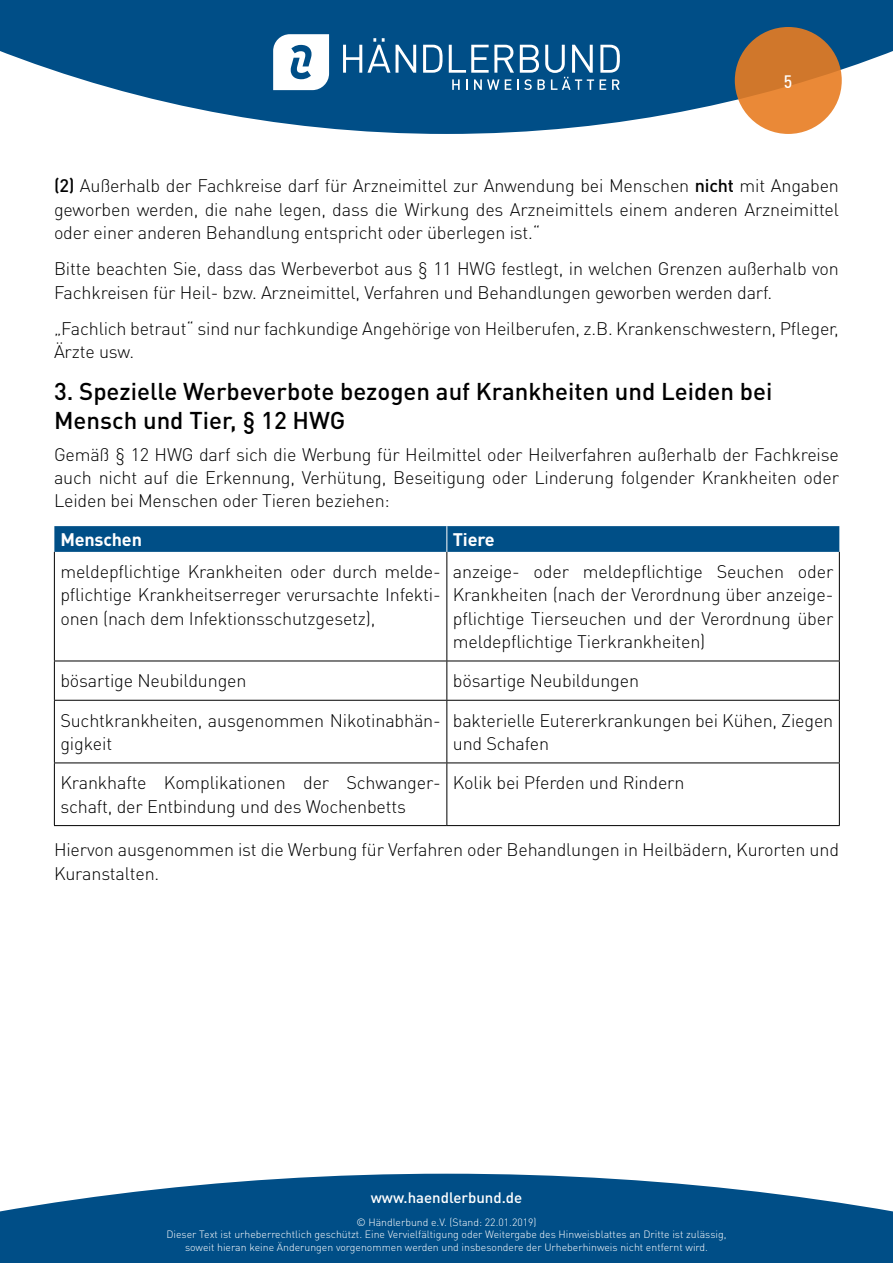
<style>
.page{position:relative;width:893px;height:1263px;background:#fff}
.page>*{position:absolute;margin:0;border:0;box-sizing:border-box;transform-origin:0 0}
.t1{font:500 24px/28.8px "DIN Pro";color:#000}
.t2{font:300 18px/23.4px "DIN Pro";letter-spacing:-.01em;color:#000}
.t3{font:700 18px "DIN Pro";letter-spacing:-.01em;color:#fff}
.t4{font:condensed 18px "Zurich BT";color:#fff}
.t5{font:500 15px "DIN Pro";color:#fff}
.t6{font:300 10.5px/12.6px "DIN Pro";color:#fff;text-align:center}
.s1{font-weight:500}
</style>
<div class="page">
<svg style="left:0;top:0;width:893px;height:134px;fill:#004e87"></svg>
<svg style="left:735px;top:27px;width:107px;height:107px;background:#da7f31"></svg>
<svg style="left:343px;top:38px;width:47px;height:35px"></svg>
<svg style="left:396px;top:45px;width:20px;height:28px"></svg>
<svg style="left:423px;top:45px;width:20px;height:28px"></svg>
<svg style="left:600px;top:45px;width:20px;height:28px"></svg>
<svg style="left:449px;top:45px;width:145px;height:45px"></svg>
<svg style="left:600px;top:79px;width:6px;height:11px"></svg>
<svg style="left:612px;top:79px;width:8px;height:11px"></svg>
<svg style="left:273px;top:34px;width:56px;height:56px"></svg>
<svg style="left:0;top:1174px;width:893px;height:89px;background:#226697"></svg>
<hr style="left:54px;top:552px;width:1px;height:109px;background:#000">
<hr style="left:446px;top:552px;width:1px;height:109px;background:#000">
<hr style="left:839px;top:552px;width:1px;height:109px;background:#000">
<hr style="left:54px;top:661px;width:393px;height:1px;background:#000">
<hr style="left:54px;top:661px;width:1px;height:39px;background:#000">
<hr style="left:447px;top:661px;width:393px;height:1px;background:#000">
<hr style="left:446px;top:661px;width:1px;height:39px;background:#000">
<hr style="left:839px;top:661px;width:1px;height:39px;background:#000">
<hr style="left:54px;top:700px;width:393px;height:1px;background:#000">
<hr style="left:54px;top:701px;width:1px;height:61px;background:#000">
<hr style="left:447px;top:700px;width:393px;height:1px;background:#000">
<hr style="left:446px;top:701px;width:1px;height:61px;background:#000">
<hr style="left:839px;top:701px;width:1px;height:61px;background:#000">
<hr style="left:54px;top:762px;width:393px;height:1px;background:#000">
<hr style="left:54px;top:763px;width:1px;height:62px;background:#000">
<hr style="left:447px;top:762px;width:393px;height:1px;background:#000">
<hr style="left:446px;top:763px;width:1px;height:62px;background:#000">
<hr style="left:839px;top:763px;width:1px;height:62px;background:#000">
<hr style="left:54px;top:825px;width:393px;height:1px;background:#000">
<hr style="left:447px;top:825px;width:393px;height:1px;background:#000">
<svg style="left:54px;top:526px;width:785px;height:26px;background:#025188"></svg>
<p class="t4" style="left:784px;top:71px;width:10px">5</p>
<p class="t2" style="left:54px;top:173px;width:786px;text-align:justify"><span class="s1">(2)</span> Außerhalb der Fachkreise darf für Arzneimittel zur Anwendung bei Menschen <span class="s1">nicht</span> mit Angaben geworben werden, die nahe legen, dass die Wirkung des Arzneimittels einem anderen Arzneimittel oder einer anderen Behandlung entspricht oder überlegen ist.“</p>
<p class="t2" style="left:54px;top:256px;width:786px">Bitte beachten Sie, dass das Werbeverbot aus § 11 HWG festlegt, in welchen Grenzen außerhalb von<br>Fachkreisen für Heil- bzw. Arzneimittel, Verfahren und Behandlungen geworben werden darf.</p>
<p class="t2" style="left:54px;top:316px;width:786px">„Fachlich betraut“ sind nur fachkundige Angehörige von Heilberufen, z.B. Krankenschwestern, Pfleger,<br>Ärzte usw.</p>
<h1 class="t1" style="left:54px;top:376px;width:720px">3. Spezielle Werbeverbote bezogen auf Krankheiten und Leiden bei<br>Mensch und Tier, § 12 HWG</h1>
<p class="t2" style="left:54px;top:442px;width:786px;text-align:justify">Gemäß § 12 HWG darf sich die Werbung für Heilmittel oder Heilverfahren außerhalb der Fachkreise auch nicht auf die Erkennung, Verhütung, Beseitigung oder Linderung folgender Krankheiten oder Leiden bei Menschen oder Tieren beziehen:</p>
<p class="t3" style="left:60px;top:527px;width:83px">Menschen</p>
<p class="t3" style="left:453px;top:527px;width:43px">Tiere</p>
<p class="t2" style="left:60px;top:559px;width:382px;text-align:justify">meldepflichtige Krankheiten oder durch melde&shy;pflichtige Krankheitserreger verursachte Infekti&shy;onen (nach dem Infektionsschutzgesetz),</p>
<p class="t2" style="left:453px;top:559px;width:382px;text-align:justify">anzeige- oder meldepflichtige Seuchen oder Krankheiten (nach der Verordnung über anzeige&shy;pflichtige Tierseuchen und der Verordnung über meldepflichtige Tierkrankheiten)</p>
<p class="t2" style="left:60px;top:668px;width:188px">bösartige Neubildungen</p>
<p class="t2" style="left:453px;top:668px;width:188px">bösartige Neubildungen</p>
<p class="t2" style="left:60px;top:708px;width:382px">Suchtkrankheiten, ausgenommen Nikotinabhän&shy;gigkeit</p>
<p class="t2" style="left:453px;top:708px;width:382px">bakterielle Eutererkrankungen bei Kühen, Ziegen und Schafen</p>
<p class="t2" style="left:60px;top:770px;width:382px">Krankhafte Komplikationen der Schwanger&shy;schaft, der Entbindung und des Wochenbetts</p>
<p class="t2" style="left:453px;top:770px;width:233px">Kolik bei Pferden und Rindern</p>
<p class="t2" style="left:54px;top:837px;width:786px">Hiervon ausgenommen ist die Werbung für Verfahren oder Behandlungen in Heilbädern, Kurorten und<br>Kuranstalten.</p>
<p class="t5" style="left:371px;top:1187px;width:153px">www.haendlerbund.de</p>
<p class="t6" style="left:166px;top:1215px;width:562px">© Händlerbund e.V. (Stand: 22.01.2019)<br>Dieser Text ist urheberrechtlich geschützt. Eine Vervielfältigung oder Weitergabe des Hinweisblattes an Dritte ist zulässig, soweit hieran keine Änderungen vorgenommen werden und insbesondere der Urheberhinweis nicht entfernt wird.</p>
</div>
